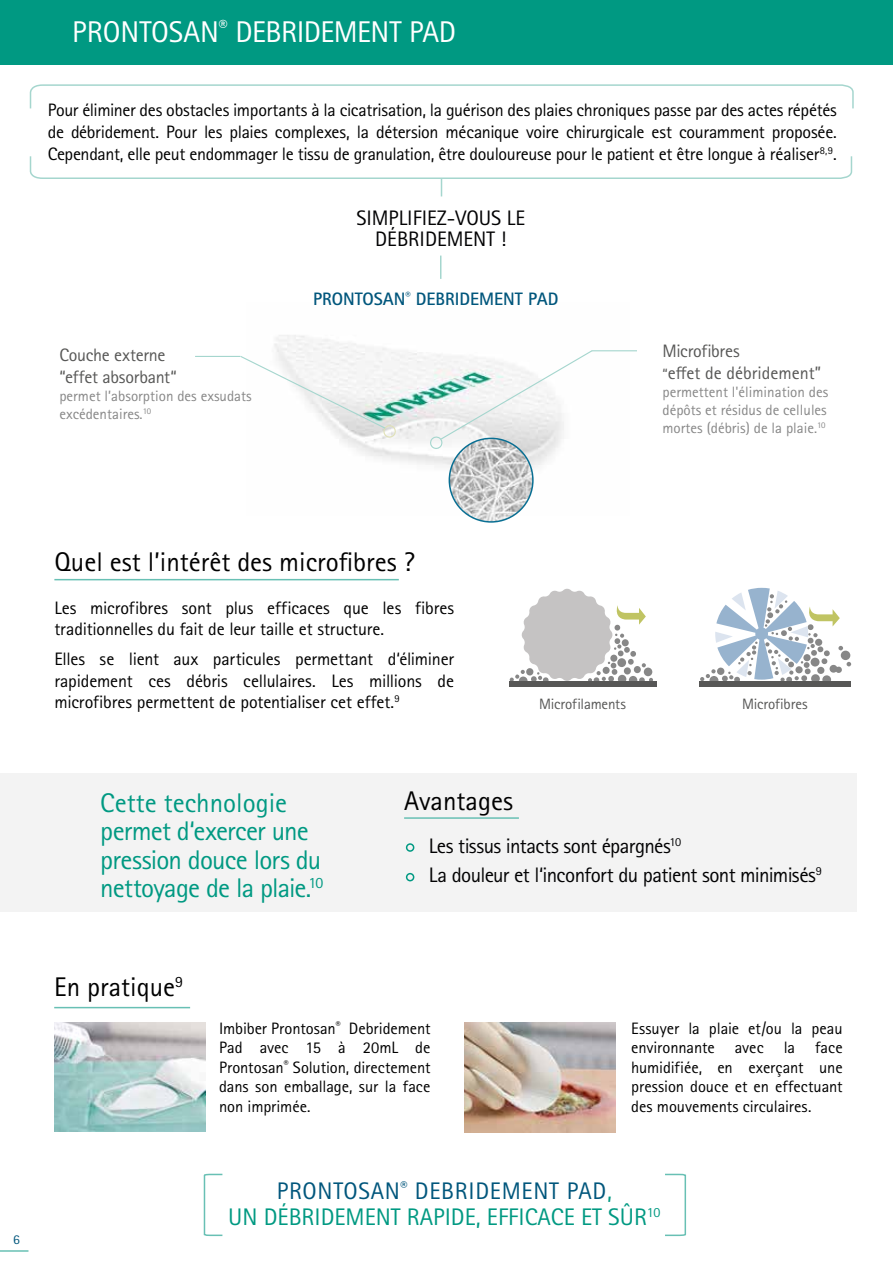
<style>
.page{position:relative;width:893px;height:1263px;background:#fff}
.page>*{position:absolute;margin:0;border:0;box-sizing:border-box;transform-origin:0 0}
.t1{font:30px "Rotis Sans Serif Pro";letter-spacing:-.015em;color:#fff}
.t2{font:27px/28.5px "Rotis Sans Serif Pro";letter-spacing:-.03em;color:#009982}
.t3{font:27px "Rotis Sans Serif Pro";color:#000}
.t4{font:24px/25.5px "Rotis Sans Serif Pro";color:#009982;text-align:center}
.t5{font:21px/29.4px "Rotis Sans Serif Pro";letter-spacing:-.025em;color:#020203}
.t6{font:21px/21px "Rotis Sans Serif Pro";color:#020203;text-align:center}
.t7{font:18px/21.6px "Rotis Sans Serif Pro";letter-spacing:-.01em;color:#000;text-align:justify}
.t8{font:18px/21.6px "Rotis Sans Serif Pro";letter-spacing:-.01em;color:#575756}
.t9{font:700 18px "Rotis Sans Serif Pro";color:#00567c}
.t10{font:16.5px/19.5px "Rotis Sans Serif Pro";letter-spacing:-.005em;color:#000;text-align:justify}
.t11{font:15px/18px "Rotis Sans Serif Pro";color:#878787;text-align:justify}
.t12{font:15px "Rotis Sans Serif Pro";letter-spacing:-.01em;color:#575756}
.t13{font:13.5px "Rotis Sans Serif Pro";color:#00567c}
.s1{font-size:15px}
.s2{color:#00567c}
</style>
<div class="page">
<div style="left:0;top:773px;width:856px;height:139px;background:#f3f3f3"></div>
<div style="left:0;top:0;width:893px;height:65px;background:#009982"></div>
<hr style="left:0;top:1250px;width:28px;height:2px;background:#68c0b4">
<div style="left:406px;top:843px;width:8px;height:9px;border:2px solid #009982;border-radius:50%"></div>
<div style="left:406px;top:873px;width:8px;height:8px;border:2px solid #009982;border-radius:50%"></div>
<hr style="left:404px;top:817px;width:115px;height:2px;background:#68c0b4">
<hr style="left:54px;top:1007px;width:136px;height:1px;background:#68c0b4">
<img style="left:54px;top:1022px;width:151px;height:109px">
<img style="left:464px;top:1022px;width:151px;height:111px">
<svg style="left:203px;top:1173px;width:20px;height:64px"></svg>
<svg style="left:665px;top:1173px;width:22px;height:64px"></svg>
<img style="left:274px;top:335px;width:356px;height:180px">
<img style="left:449px;top:438px;width:84px;height:84px;border-radius:42px">
<div style="left:449px;top:438px;width:85px;height:85px;border:2px solid #096f93;border-radius:50%"></div>
<svg style="left:430px;top:349px;width:164px;height:102px"></svg>
<hr style="left:592px;top:350px;width:45px;height:1px;background:#a5d6ce">
<svg style="left:239px;top:355px;width:159px;height:84px"></svg>
<hr style="left:195px;top:356px;width:45px;height:1px;background:#a5d6ce">
<svg style="left:29px;top:156px;width:824px;height:40px"></svg>
<svg style="left:440px;top:256px;width:1px;height:23px"></svg>
<hr style="left:54px;top:579px;width:345px;height:1px;background:#68c0b4">
<div style="left:509px;top:682px;width:147px;height:5px;background:#575756"></div>
<svg style="left:510px;top:588px;width:143px;height:94px"></svg>
<div style="left:699px;top:681px;width:151px;height:5px;background:#575756"></div>
<svg style="left:700px;top:588px;width:151px;height:95px"></svg>
<svg style="left:29px;top:84px;width:825px;height:25px"></svg>
<h1 class="t1" style="left:72px;top:14px;width:385px">PRONTOSAN<sup>®</sup> DEBRIDEMENT PAD</h1>
<p class="t7" style="left:48px;top:100px;width:791px">Pour éliminer des obstacles importants à la cicatrisation, la guérison des plaies chroniques passe par des actes répétés de débridement. Pour les plaies complexes, la détersion mécanique voire chirurgicale est couramment proposée.<br>Cependant, elle peut endommager le tissu de granulation, être douloureuse pour le patient et être longue à réaliser<sup>8,9</sup>.</p>
<p class="t6" style="left:356px;top:207px;width:170px">SIMPLIFIEZ-VOUS LE<br>DÉBRIDEMENT !</p>
<p class="t8" style="left:59px;top:344px;width:119px">Couche externe “effet absorbant“</p>
<p class="t11" style="left:59px;top:387px;width:194px">permet l’absorption des exsudats excédentaires.<sup>10</sup></p>
<p class="t9" style="left:313px;top:288px;width:247px">PRONTOSAN<sup>®</sup> DEBRIDEMENT PAD</p>
<p class="t8" style="left:662px;top:340px;width:160px">Microfibres<br><span class="s1">“</span>effet de débridement”</p>
<p class="t11" style="left:662px;top:383px;width:167px">permettent l'élimination des dépôts et résidus de cellules mortes (débris) de la plaie.<sup>10</sup></p>
<p class="t13" style="left:13px;top:1231px;width:8px">6</p>
<h2 class="t3" style="left:54px;top:546px;width:362px">Quel est l’intérêt des microfibres ?</h2>
<p class="t7" style="left:54px;top:597px;width:401px">Les microfibres sont plus efficaces que les fibres traditionnelles du fait de leur taille et structure.</p>
<p class="t7" style="left:54px;top:648px;width:401px">Elles se lient aux particules permettant d‘éliminer rapidement ces débris cellulaires. Les millions de microfibres permettent de potentialiser cet effet.<sup>9</sup></p>
<p class="t12" style="left:539px;top:695px;width:88px">Microfilaments</p>
<p class="t12" style="left:742px;top:695px;width:67px">Microfibres</p>
<h2 class="t2" style="left:100px;top:788px;width:225px">Cette technologie permet d‘exercer une pression douce lors du nettoyage de la plaie.<sup>10</sup></h2>
<h2 class="t3" style="left:54px;top:970px;width:130px">En pratique<sup>9</sup></h2>
<h2 class="t3" style="left:404px;top:785px;width:110px">Avantages</h2>
<p class="t5" style="left:429px;top:831px;width:395px">Les tissus intacts sont épargnés<sup>10<br></sup>La douleur et l‘inconfort du patient sont minimisés<sup>9</sup></p>
<p class="t10" style="left:219px;top:1018px;width:213px">Imbiber Prontosan<sup>®</sup> Debridement Pad avec 15 à 20mL de Prontosan<sup>®</sup> Solution, directement dans son emballage, sur la face non imprimée.</p>
<p class="t10" style="left:631px;top:1018px;width:213px">Essuyer la plaie et/ou la peau environnante avec la face humidifiée, en exerçant une pression douce et en effectuant des mouvements circulaires.</p>
<h3 class="t4" style="left:228px;top:1179px;width:434px"><span class="s2">PRONTOSAN</span><sup>®</sup> <span class="s2">DEBRIDEMENT PAD</span>,<br>UN DÉBRIDEMENT RAPIDE, EFFICACE ET SÛR<sup>10</sup></h3>
</div>
